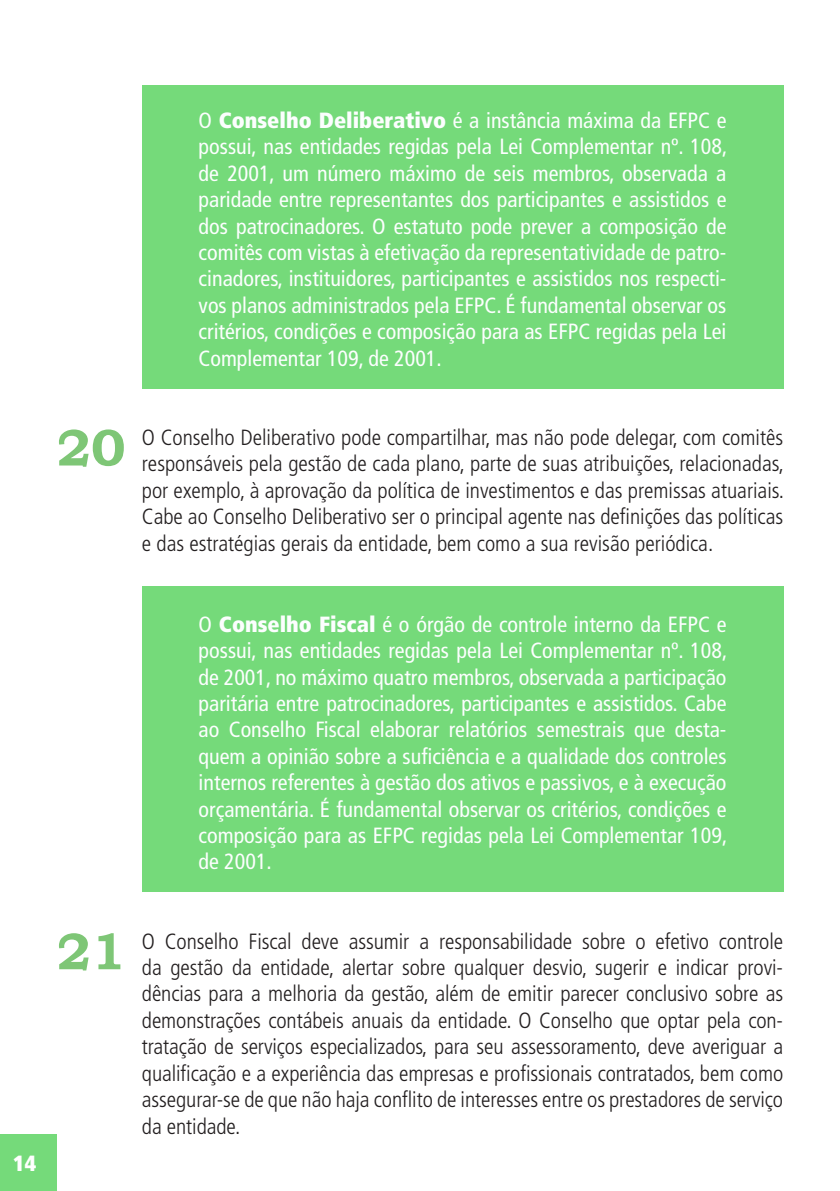
<style>
.page{position:relative;width:840px;height:1191px;background:#fff}
.page>*{position:absolute;margin:0;border:0;box-sizing:border-box;transform-origin:0 0}
.t1{font:700 52px "Bookman Old Style";color:#7ec676}
.t2{font:condensed 22px/26.4px "Frutiger";color:#fcfefe;text-align:justify}
.t3{font:300 condensed 22px/26.4px "Frutiger";letter-spacing:-.005em;color:#231f20;text-align:justify}
.t4{font:900 condensed 22px "Frutiger";color:#fff}
.s1{font-weight:900}
</style>
<div class="page">
<div style="left:0;top:1134px;width:57px;height:57px;background:#75da7a"></div>
<div style="left:142px;top:85px;width:640px;height:303px;background:#75da7a"></div>
<div style="left:142px;top:586px;width:640px;height:305px;background:#75da7a"></div>
<p class="t2" style="left:198px;top:107px;width:530px">O <span class="s1">Conselho Deliberativo</span> é a instância máxima da EFPC e possui, nas entidades regidas pela Lei Complementar nº. 108, de 2001, um número máximo de seis membros, observada a paridade entre representantes dos participantes e assistidos e dos patrocinadores. O estatuto pode prever a composição de comitês com vistas à efetivação da representatividade de patro&shy;cinadores, instituidores, participantes e assistidos nos respecti&shy;vos planos administrados pela EFPC. É fundamental observar os critérios, condições e composição para as EFPC regidas pela Lei Complementar 109, de 2001.</p>
<h1 class="t1" style="left:57px;top:410px;width:70px">20</h1>
<p class="t3" style="left:142px;top:424px;width:642px">O Conselho Deliberativo pode compartilhar, mas não pode delegar, com comitês</p>
<p class="t3" style="left:142px;top:451px;width:643px">responsáveis pela gestão de cada plano, parte de suas atribuições, relacionadas, por exemplo, à aprovação da política de investimentos e das premissas atuariais.<br>Cabe ao Conselho Deliberativo ser o principal agente nas definições das políticas e das estratégias gerais da entidade, bem como a sua revisão periódica.</p>
<p class="t2" style="left:198px;top:611px;width:530px">O <span class="s1">Conselho Fiscal</span> é o órgão de controle interno da EFPC e possui, nas entidades regidas pela Lei Complementar nº. 108, de 2001, no máximo quatro membros, observada a participação paritária entre patrocinadores, participantes e assistidos. Cabe ao Conselho Fiscal elaborar relatórios semestrais que desta&shy;quem a opinião sobre a suficiência e a qualidade dos controles internos referentes à gestão dos ativos e passivos, e à execução orçamentária. É fundamental observar os critérios, condições e composição para as EFPC regidas pela Lei Complementar 109, de 2001.</p>
<p class="t4" style="left:13px;top:1149px;width:24px">14</p>
<h1 class="t1" style="left:57px;top:914px;width:70px">21</h1>
<p class="t3" style="left:142px;top:928px;width:642px">O Conselho Fiscal deve assumir a responsabilidade sobre o efetivo controle</p>
<p class="t3" style="left:142px;top:954px;width:642px">da gestão da entidade, alertar sobre qualquer desvio, sugerir e indicar provi&shy;dências para a melhoria da gestão, além de emitir parecer conclusivo sobre as demonstrações contábeis anuais da entidade. O Conselho que optar pela con&shy;tratação de serviços especializados, para seu assessoramento, deve averiguar a qualificação e a experiência das empresas e profissionais contratados, bem como assegurar-se de que não haja conflito de interesses entre os prestadores de serviço da entidade.</p>
</div>
